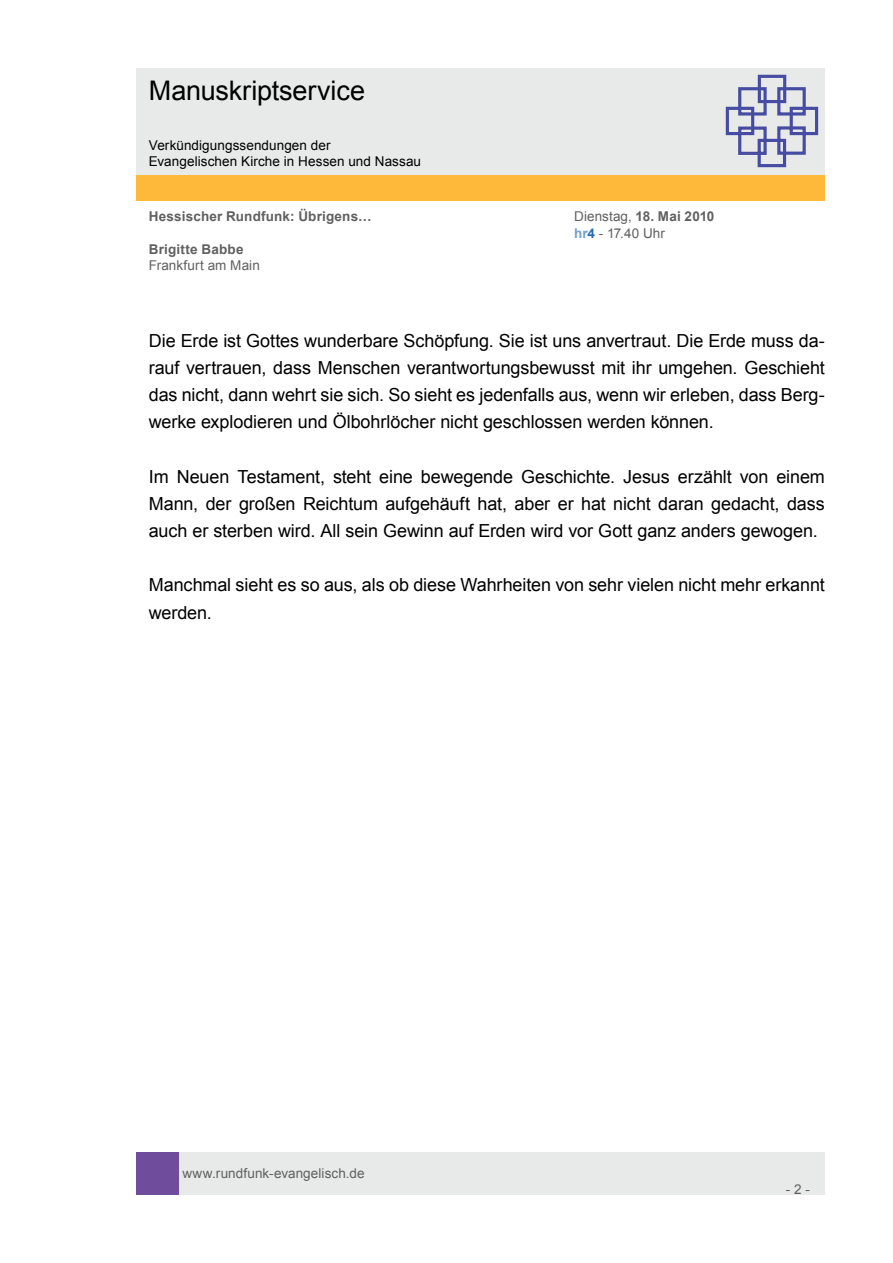
<style>
.page{position:relative;width:893px;height:1263px;background:#fff}
.page>*{position:absolute;margin:0;border:0;box-sizing:border-box;transform-origin:0 0}
.t1{font:27px "Arial";letter-spacing:-.005em;color:#000}
.t2{font:18px/27.2px "Arial";letter-spacing:-.005em;color:#000;text-align:justify}
.t3{font:13.5px/16.2px "Arial";letter-spacing:.005em;color:#606060}
.t4{font:13.5px/16.2px "Arial";letter-spacing:.005em;color:#000}
.t5{font:700 13.5px "Arial";letter-spacing:.015em;color:#606060}
.s1{font-weight:700}
.s2{font-weight:700;color:#71a0cc}
.s3{font-weight:700;color:#2369b2}
</style>
<div class="page">
<div style="left:179px;top:1152px;width:646px;height:43px;background:#e8e9e9"></div>
<div style="left:136px;top:1152px;width:43px;height:43px;background:#704c9c"></div>
<div style="left:136px;top:175px;width:689px;height:26px;background:#ffb93a"></div>
<div style="left:136px;top:68px;width:689px;height:106px;background:#e8e9e9"></div>
<svg style="left:725px;top:74px;width:94px;height:94px"></svg>
<h1 class="t1" style="left:149px;top:73px;width:218px">Manuskriptservice</h1>
<p class="t4" style="left:149px;top:137px;width:274px">Verkündigungssendungen der<br>Evangelischen Kirche in Hessen und Nassau</p>
<p class="t5" style="left:149px;top:208px;width:224px">Hessischer Rundfunk: Übrigens…</p>
<p class="t3" style="left:574px;top:209px;width:142px">Dienstag, <span class="s1">18. Mai 2010 </span><span class="s2">hr</span><span class="s3">4</span> - 17.40 Uhr</p>
<p class="t5" style="left:149px;top:240px;width:96px">Brigitte Babbe</p>
<p class="t3" style="left:149px;top:257px;width:113px">Frankfurt am Main</p>
<p class="t2" style="left:149px;top:327px;width:678px">Die Erde ist Gottes wunderbare Schöpfung. Sie ist uns anvertraut. Die Erde muss da&shy;rauf vertrauen, dass Menschen verantwortungsbewusst mit ihr umgehen. Geschieht das nicht, dann wehrt sie sich. So sieht es jedenfalls aus, wenn wir erleben, dass Berg&shy;werke explodieren und Ölbohrlöcher nicht geschlossen werden können.</p>
<p class="t2" style="left:149px;top:463px;width:678px">Im Neuen Testament, steht eine bewegende Geschichte. Jesus erzählt von einem Mann, der großen Reichtum aufgehäuft hat, aber er hat nicht daran gedacht, dass auch er sterben wird. All sein Gewinn auf Erden wird vor Gott ganz anders gewogen.</p>
<p class="t2" style="left:149px;top:572px;width:677px">Manchmal sieht es so aus, als ob diese Wahrheiten von sehr vielen nicht mehr erkannt werden.</p>
<p class="t3" style="left:182px;top:1165px;width:184px">www.rundfunk-evangelisch.de</p>
<p class="t3" style="left:786px;top:1181px;width:26px">- 2 -</p>
</div>
